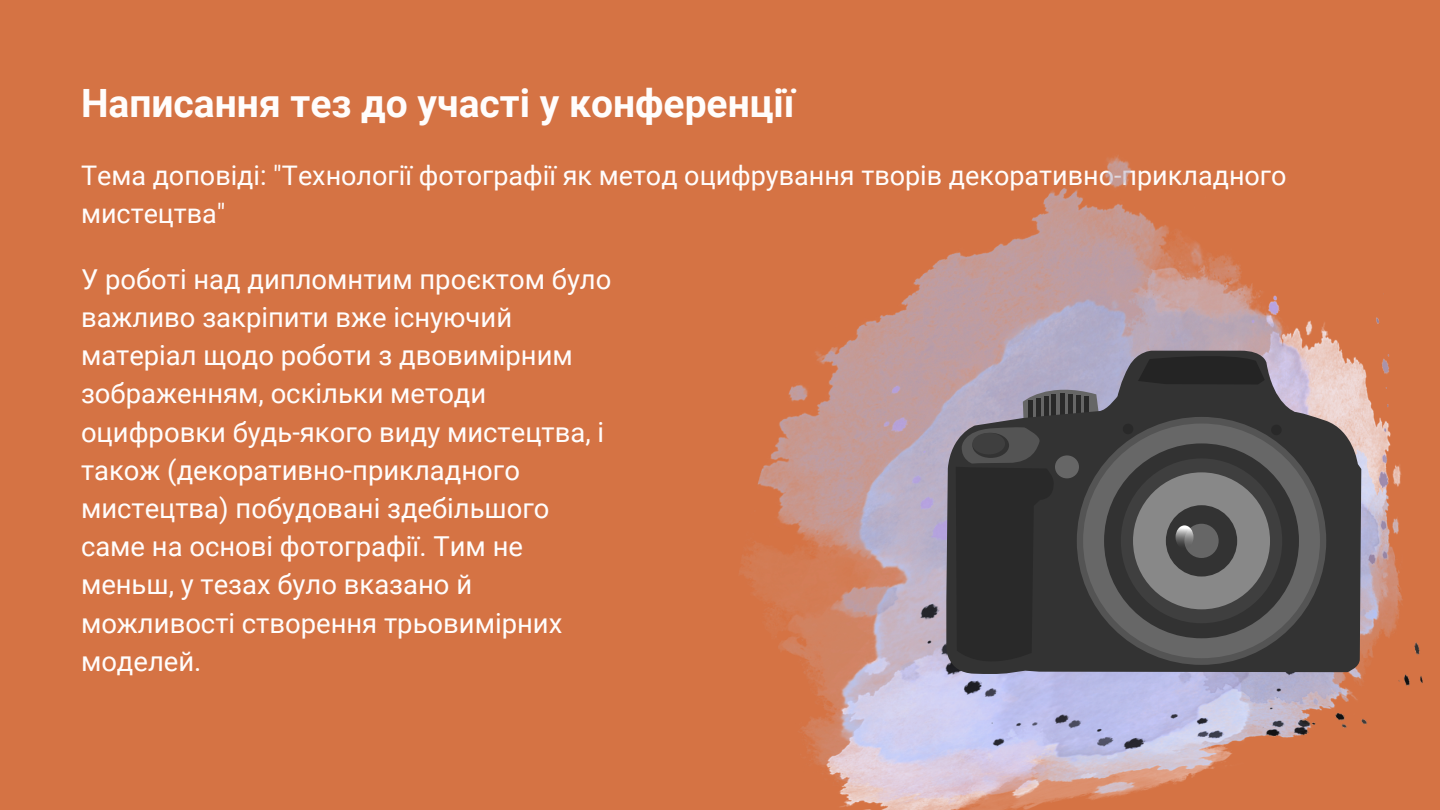
<style>
.page{position:relative;width:1440px;height:810px;background:#d57344}
.page>*{position:absolute;margin:0;border:0;box-sizing:border-box;transform-origin:0 0}
.t1{font:700 39px "Roboto";color:#fffdfc}
.t2{font:27.4px/38.2px "Roboto";color:#fffdfc}
.t3{font:27px/37.5px "Roboto";color:#fffdfc}
</style>
<div class="page">
<img style="left:739px;top:155px;width:684px;height:655px">
<svg style="left:946px;top:351px;width:415px;height:324px;background:#625d63"></svg>
<svg style="left:1138px;top:351px;width:127px;height:33px;background:#2a2a2a"></svg>
<svg style="left:956px;top:427px;width:99px;height:247px;background:#303030"></svg>
<div style="left:972px;top:433px;width:37px;height:25px;background:#333;border-radius:50%"></div>
<div style="left:1055px;top:455px;width:24px;height:23px;background:#666;border-radius:50%"></div>
<div style="left:1077px;top:417px;width:249px;height:248px;background:#545454;border-radius:50%"></div>
<div style="left:1083px;top:424px;width:237px;height:234px;background:#676767;border-radius:50%"></div>
<div style="left:1123px;top:424px;width:10px;height:10px;background:#292929;border-radius:50%"></div>
<div style="left:1104px;top:443px;width:195px;height:195px;background:#323232;border-radius:50%"></div>
<div style="left:1121px;top:458px;width:161px;height:165px;background:#3f3f3f;border-radius:50%"></div>
<div style="left:1133px;top:472px;width:137px;height:137px;background:#888;border-radius:50%"></div>
<div style="left:1166px;top:505px;width:71px;height:72px;background:#333;border-radius:50%"></div>
<div style="left:1184px;top:524px;width:35px;height:34px;background:#666;border-radius:50%"></div>
<div style="left:1271px;top:425px;width:11px;height:10px;background:#292929;border-radius:50%"></div>
<div style="left:972px;top:433px;width:33px;height:21px;background:#3f3f3f;border-radius:50%"></div>
<svg style="left:1176px;top:525px;width:18px;height:24px"></svg>
<p class="t1" style="left:81px;top:81px;width:715px">Написання тез до участі у конференції</p>
<p class="t3" style="left:81px;top:157px;width:1207px">Тема доповіді: "Технології фотографії як метод оцифрування творів декоративно-прикладного мистецтва"</p>
<p class="t2" style="left:81px;top:260px;width:532px">У роботі над дипломнтим проєктом було важливо закріпити вже існуючий матеріал щодо роботи з двовимірним зображенням, оскільки методи оцифровки будь-якого виду мистецтва, і також (декоративно-прикладного мистецтва) побудовані здебільшого саме на основі фотографії. Тим не меньш, у тезах було вказано й можливості створення трьовимірних моделей.</p>
</div>
